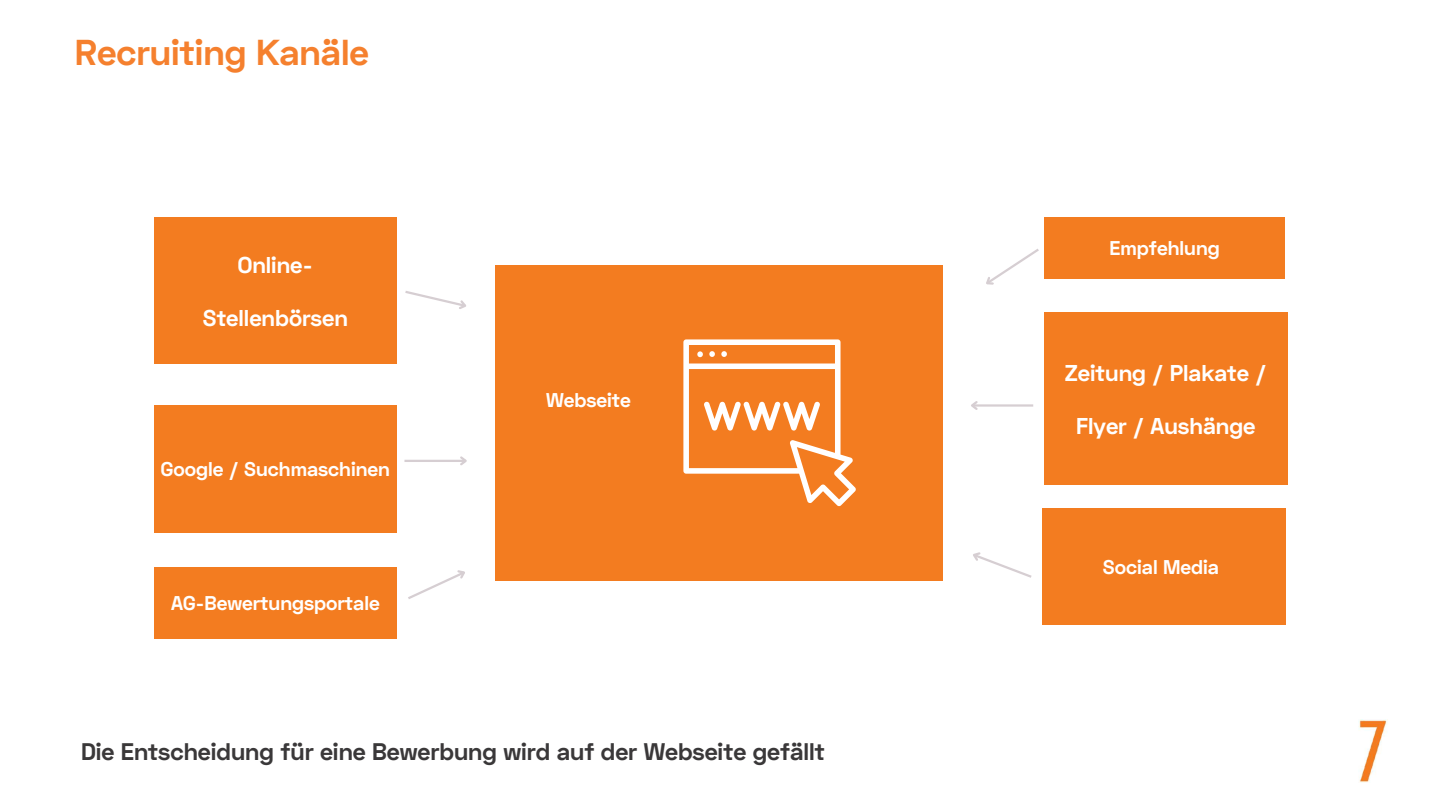
<style>
.page{position:relative;width:1440px;height:811px;background:#fff}
.page>*{position:absolute;margin:0;border:0;box-sizing:border-box;transform-origin:0 0}
.t1{font:700 36px "Space Grotesk";color:#f5802e}
.t2{font:700 24px "Space Grotesk";color:#3a3839}
.t3{font:700 22.88px "Space Grotesk";color:#fff}
.t4{font:700 19.88px "Space Grotesk";color:#fff}
</style>
<div class="page">
<img style="left:1358px;top:719px;width:30px;height:62px">
<div style="left:154px;top:217px;width:243px;height:147px;background:#f37c20"></div>
<div style="left:496px;top:265px;width:447px;height:315px;background:#f37c20"></div>
<div style="left:154px;top:405px;width:243px;height:127px;background:#f37c20"></div>
<div style="left:1042px;top:508px;width:243px;height:116px;background:#f37c20"></div>
<div style="left:154px;top:566px;width:243px;height:72px;background:#f37c20"></div>
<div style="left:1044px;top:312px;width:243px;height:172px;background:#f37c20"></div>
<svg style="left:683px;top:339px;width:173px;height:167px"></svg>
<div style="left:1044px;top:217px;width:241px;height:61px;background:#f37c20"></div>
<svg style="left:405px;top:291px;width:61px;height:18px"></svg>
<hr style="left:404px;top:459px;width:62px;height:2px;background:#d6ced2">
<svg style="left:458px;top:456px;width:9px;height:10px"></svg>
<svg style="left:408px;top:570px;width:57px;height:29px"></svg>
<svg style="left:986px;top:249px;width:53px;height:36px"></svg>
<hr style="left:972px;top:404px;width:61px;height:2px;background:#d6ced2">
<svg style="left:971px;top:401px;width:9px;height:9px"></svg>
<svg style="left:973px;top:552px;width:59px;height:26px"></svg>
<h1 class="t1" style="left:75px;top:30px;width:296px">Recruiting Kanäle</h1>
<p class="t3" style="left:238px;top:250px;width:77px">Online-</p>
<p class="t3" style="left:203px;top:303px;width:147px">Stellenbörsen</p>
<p class="t4" style="left:161px;top:456px;width:230px">Google / Suchmaschinen</p>
<p class="t4" style="left:171px;top:590px;width:210px">AG-Bewertungsportale</p>
<p class="t4" style="left:546px;top:387px;width:86px">Webseite</p>
<p class="t2" style="left:81px;top:736px;width:745px">Die Entscheidung für eine Bewerbung wird auf der Webseite gefällt</p>
<p class="t4" style="left:1110px;top:235px;width:112px">Empfehlung</p>
<p class="t3" style="left:1065px;top:358px;width:203px">Zeitung / Plakate /</p>
<p class="t3" style="left:1076px;top:411px;width:181px">Flyer / Aushänge</p>
<p class="t4" style="left:1103px;top:554px;width:118px">Social Media</p>
</div>
